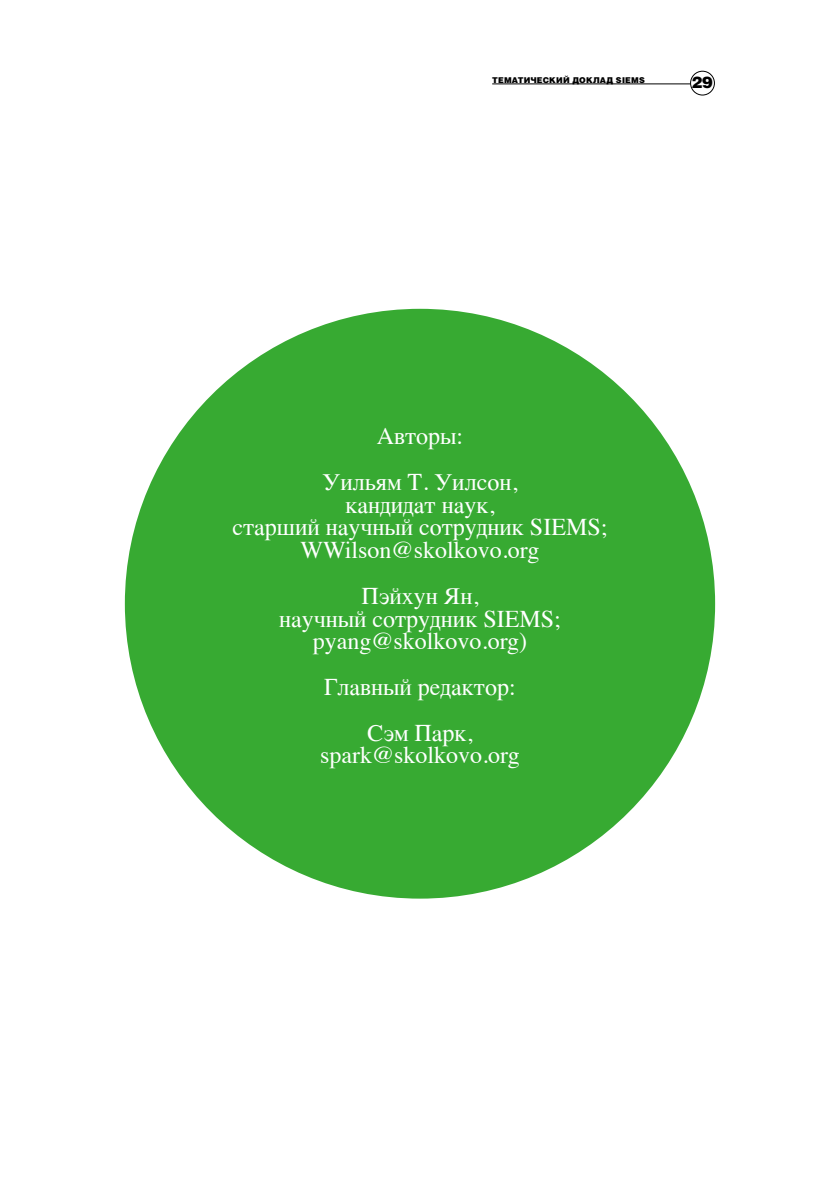
<style>
.page{position:relative;width:840px;height:1191px;background:#fff}
.page>*{position:absolute;margin:0;border:0;box-sizing:border-box;transform-origin:0 0}
.t1{font:24px/22.8px "Times";color:#fff;text-align:center}
.t2{font:900 16px "Helios";color:#000}
.t3{font:900 8px "Helios";letter-spacing:.02em;color:#000}
</style>
<div class="page">
<div style="left:689px;top:71px;width:25px;height:25px;border:1px solid #000;border-radius:50%"></div>
<hr style="left:492px;top:84px;width:198px;height:1px;background:#000">
<div style="left:125px;top:309px;width:589px;height:589px;background:#37aa32;border-radius:50%"></div>
<p class="t3" style="left:492px;top:75px;width:154px">Тематический доклад SIEMS</p>
<p class="t2" style="left:691px;top:72px;width:23px">29</p>
<p class="t1" style="left:322px;top:411px;width:196px;line-height:45.6px">Авторы:<br>Уильям Т. Уилсон,</p>
<p class="t1" style="left:232px;top:491px;width:376px">кандидат наук,<br>старший научный сотрудник SIEMS;<br>WWilson@skolkovo.org</p>
<p class="t1" style="left:279px;top:582px;width:283px">Пэйхун Ян,<br>научный сотрудник SIEMS; pyang@skolkovo.org)</p>
<p class="t1" style="left:324px;top:662px;width:193px;line-height:45.6px">Главный редактор:<br>Сэм Парк,</p>
<p class="t1" style="left:320px;top:742px;width:201px">spark@skolkovo.org</p>
</div>
